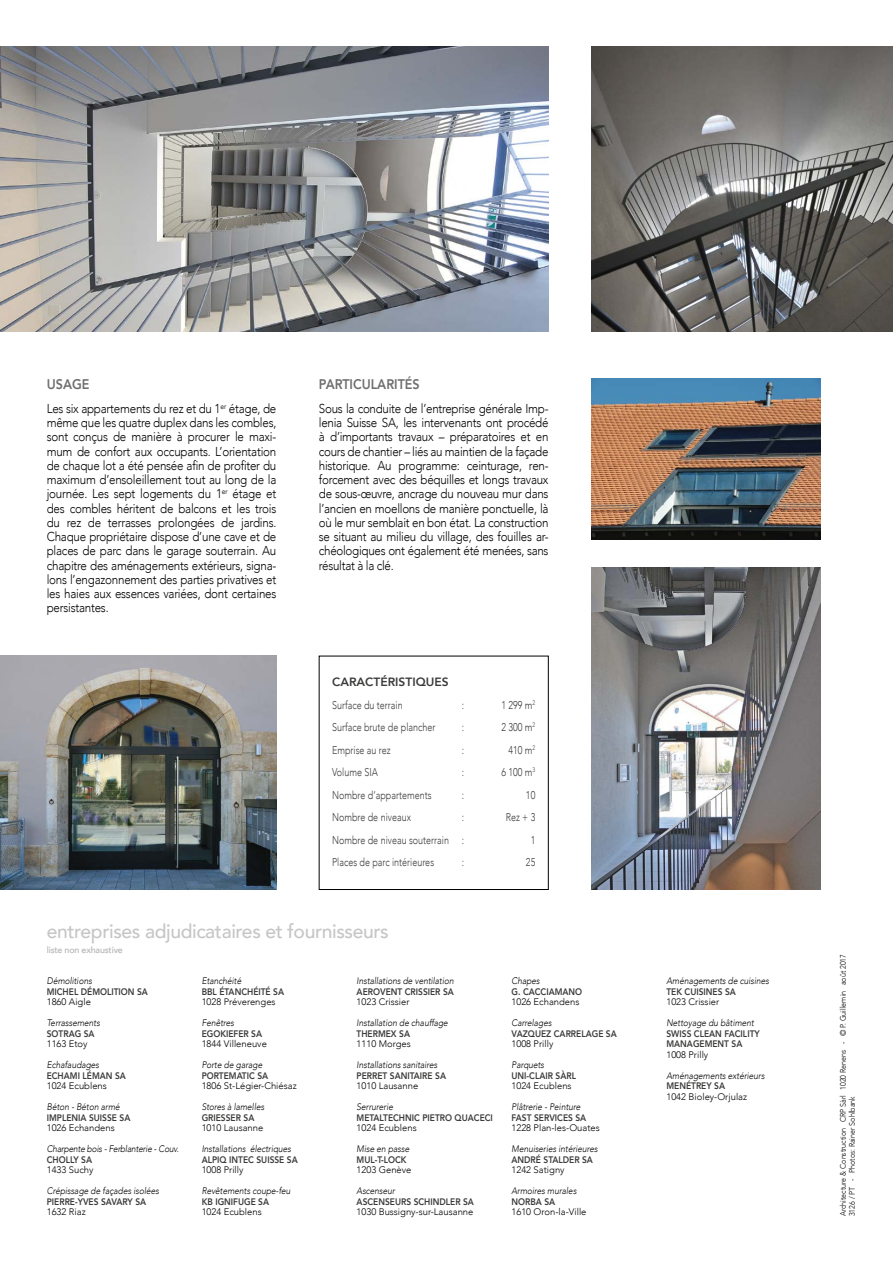
<style>
.page{position:relative;width:893px;height:1263px;background:#fff}
.page>*{position:absolute;margin:0;border:0;box-sizing:border-box;transform-origin:0 0}
.t1{font:500 19.5px "Avenir";letter-spacing:-.02em;color:#c6c6c6}
.t2{font:800 13.95px "Avenir";color:#706f6f;scale:.9 1}
.t3{font:300 12.9px/14.2px "Avenir";letter-spacing:-.02em;color:#000;text-align:justify;scale:.9 1}
.t4{font:800 12px "Avenir";color:#3c3c3b}
.t5{font:300 11.25px "Avenir";color:#3c3c3b;scale:.8 1}
.t6{font:italic 300 9.45px "Avenir";color:#000;scale:.89 1}
.t7{font:800 9.45px/10.5px "Avenir";color:#3c3c3b;scale:.89 1}
.t8{font:300 9.45px "Avenir";color:#000}
.t9{font:italic 300 9.45px "Avenir";letter-spacing:-.02em;color:#000;scale:.89 1}
.t10{font:500 9px "Avenir";letter-spacing:-.02em;color:#b3b2b2}
.t11{font:300 7.95px/9px "Avenir";color:#000;scale:.9 1}
</style>
<div class="page">
<img style="left:0;top:656px;width:276px;height:234px">
<img style="left:591px;top:47px;width:302px;height:285px">
<div style="left:319px;top:656px;width:230px;height:234px;border:1px solid #000"></div>
<img style="left:591px;top:378px;width:230px;height:162px">
<img style="left:591px;top:567px;width:230px;height:322px">
<img style="left:0;top:46px;width:549px;height:286px">
<p class="t2" style="left:47px;top:373px;width:49px">USAGE</p>
<p class="t3" style="left:47px;top:401px;width:257px">Les six appartements du rez et du 1<sup>er</sup> étage, de même que les quatre duplex dans les combles, sont conçus de manière à procurer le maxi&shy;mum de confort aux occupants. L’orientation de chaque lot a été pensée afin de profiter du maximum d’ensoleillement tout au long de la journée. Les sept logements du 1<sup>er</sup> étage et des combles héritent de balcons et les trois du rez de terrasses prolongées de jardins.<br>Chaque propriétaire dispose d’une cave et de places de parc dans le garage souterrain. Au chapitre des aménagements extérieurs, signa&shy;lons l’engazonnement des parties privatives et les haies aux essences variées, dont certaines persistantes.</p>
<p class="t2" style="left:319px;top:373px;width:114px">PARTICULARITÉS</p>
<p class="t3" style="left:319px;top:401px;width:257px">Sous la conduite de l’entreprise générale Imp&shy;lenia Suisse SA, les intervenants ont procédé à d’importants travaux – préparatoires et en cours de chantier – liés au maintien de la façade historique. Au programme: ceinturage, ren&shy;forcement avec des béquilles et longs travaux de sous-œuvre, ancrage du nouveau mur dans l’ancien en moellons de manière ponctuelle, là où le mur semblait en bon état. La construction se situant au milieu du village, des fouilles ar&shy;chéologiques ont également été menées, sans résultat à la clé.</p>
<p class="t4" style="left:332px;top:672px;width:118px">CARACTÉRISTIQUES</p>
<p class="t5" style="left:332px;top:698px;width:90px">Surface du terrain</p>
<p class="t5" style="left:462px;top:698px;width:4px">:</p>
<p class="t5" style="left:502px;top:698px;width:44px">1 299 m<sup>2</sup></p>
<p class="t5" style="left:332px;top:720px;width:131px">Surface brute de plancher</p>
<p class="t5" style="left:462px;top:720px;width:4px">:</p>
<p class="t5" style="left:502px;top:720px;width:44px">2 300 m<sup>2</sup></p>
<p class="t5" style="left:332px;top:743px;width:75px">Emprise au rez</p>
<p class="t5" style="left:462px;top:743px;width:4px">:</p>
<p class="t5" style="left:509px;top:743px;width:35px">410 m<sup>2</sup></p>
<p class="t5" style="left:332px;top:765px;width:59px">Volume SIA</p>
<p class="t5" style="left:462px;top:765px;width:4px">:</p>
<p class="t5" style="left:502px;top:765px;width:44px">6 100 m<sup>3</sup></p>
<p class="t5" style="left:332px;top:788px;width:126px">Nombre d’appartements</p>
<p class="t5" style="left:462px;top:788px;width:4px">:</p>
<p class="t5" style="left:526px;top:788px;width:13px">10</p>
<p class="t5" style="left:332px;top:810px;width:100px">Nombre de niveaux</p>
<p class="t5" style="left:462px;top:810px;width:4px">:</p>
<p class="t5" style="left:506px;top:810px;width:38px">Rez + 3</p>
<p class="t5" style="left:332px;top:833px;width:167px">Nombre de niveau souterrain :</p>
<p class="t5" style="left:531px;top:833px;width:7px">1</p>
<p class="t5" style="left:332px;top:855px;width:129px">Places de parc intérieures</p>
<p class="t5" style="left:462px;top:855px;width:4px">:</p>
<p class="t5" style="left:526px;top:855px;width:13px">25</p>
<h1 class="t1" style="left:47px;top:914px;width:344px">entreprises adjudicataires et fournisseurs</h1>
<p class="t10" style="left:47px;top:942px;width:78px">liste non exhaustive</p>
<p class="t6" style="left:357px;top:975px;width:111px">Installations de ventilation</p>
<p class="t7" style="left:357px;top:986px;width:111px">AEROVENT CRISSIER SA</p>
<p class="t8" style="left:357px;top:996px;width:54px">1023 Crissier</p>
<p class="t6" style="left:357px;top:1017px;width:104px">Installation de chauffage</p>
<p class="t7" style="left:357px;top:1028px;width:62px">THERMEX SA</p>
<p class="t8" style="left:357px;top:1038px;width:56px">1110 Morges</p>
<p class="t6" style="left:357px;top:1059px;width:92px">Installations sanitaires</p>
<p class="t7" style="left:357px;top:1070px;width:102px">PERRET SANITAIRE SA</p>
<p class="t8" style="left:357px;top:1080px;width:63px">1010 Lausanne</p>
<p class="t6" style="left:357px;top:1101px;width:42px">Serrurerie</p>
<p class="t7" style="left:357px;top:1112px;width:155px">METALTECHNIC PIETRO QUACECI</p>
<p class="t8" style="left:357px;top:1122px;width:62px">1024 Ecublens</p>
<p class="t6" style="left:357px;top:1143px;width:61px">Mise en passe</p>
<p class="t7" style="left:357px;top:1154px;width:58px">MUL-T-LOCK</p>
<p class="t8" style="left:357px;top:1164px;width:56px">1203 Genève</p>
<p class="t6" style="left:357px;top:1185px;width:45px">Ascenseur</p>
<p class="t7" style="left:357px;top:1196px;width:133px">ASCENSEURS SCHINDLER SA</p>
<p class="t8" style="left:357px;top:1206px;width:118px">1030 Bussigny-sur-Lausanne</p>
<p class="t6" style="left:47px;top:975px;width:52px">Démolitions</p>
<p class="t7" style="left:47px;top:986px;width:115px">MICHEL DÉMOLITION SA</p>
<p class="t8" style="left:47px;top:996px;width:46px">1860 Aigle</p>
<p class="t6" style="left:47px;top:1017px;width:61px">Terrassements</p>
<p class="t7" style="left:47px;top:1028px;width:55px">SOTRAG SA</p>
<p class="t8" style="left:47px;top:1038px;width:42px">1163 Etoy</p>
<p class="t6" style="left:47px;top:1059px;width:60px">Echafaudages</p>
<p class="t7" style="left:47px;top:1070px;width:90px">ECHAMI LÉMAN SA</p>
<p class="t8" style="left:47px;top:1080px;width:62px">1024 Ecublens</p>
<p class="t6" style="left:47px;top:1101px;width:84px">Béton - Béton armé</p>
<p class="t7" style="left:47px;top:1112px;width:96px">IMPLENIA SUISSE SA</p>
<p class="t8" style="left:47px;top:1122px;width:69px">1026 Echandens</p>
<p class="t9" style="left:47px;top:1143px;width:150px">Charpente bois - Ferblanterie - Couv.</p>
<p class="t7" style="left:47px;top:1154px;width:53px">CHOLLY SA</p>
<p class="t8" style="left:47px;top:1164px;width:48px">1433 Suchy</p>
<p class="t6" style="left:47px;top:1185px;width:128px">Crépissage de façades isolées</p>
<p class="t7" style="left:47px;top:1196px;width:113px">PIERRE-YVES SAVARY SA</p>
<p class="t8" style="left:47px;top:1206px;width:40px">1632 Riaz</p>
<p class="t6" style="left:202px;top:975px;width:46px">Etanchéité</p>
<p class="t7" style="left:202px;top:986px;width:94px">BBL ÉTANCHÉITÉ SA</p>
<p class="t8" style="left:202px;top:996px;width:75px">1028 Préverenges</p>
<p class="t6" style="left:202px;top:1017px;width:38px">Fenêtres</p>
<p class="t7" style="left:202px;top:1028px;width:69px">EGOKIEFER SA</p>
<p class="t8" style="left:202px;top:1038px;width:67px">1844 Villeneuve</p>
<p class="t6" style="left:202px;top:1059px;width:70px">Porte de garage</p>
<p class="t7" style="left:202px;top:1070px;width:76px">PORTEMATIC SA</p>
<p class="t8" style="left:202px;top:1080px;width:97px">1806 St-Légier-Chiésaz</p>
<p class="t6" style="left:202px;top:1101px;width:72px">Stores à lamelles</p>
<p class="t7" style="left:202px;top:1112px;width:61px">GRIESSER SA</p>
<p class="t8" style="left:202px;top:1122px;width:63px">1010 Lausanne</p>
<p class="t6" style="left:202px;top:1143px;width:102px">Installations électriques</p>
<p class="t7" style="left:202px;top:1154px;width:110px">ALPIQ INTEC SUISSE SA</p>
<p class="t8" style="left:202px;top:1164px;width:43px">1008 Prilly</p>
<p class="t6" style="left:202px;top:1185px;width:101px">Revêtements coupe-feu</p>
<p class="t7" style="left:202px;top:1196px;width:77px">KB IGNIFUGE SA</p>
<p class="t8" style="left:202px;top:1206px;width:62px">1024 Ecublens</p>
<p class="t6" style="left:511px;top:975px;width:33px">Chapes</p>
<p class="t7" style="left:511px;top:986px;width:81px">G. CACCIAMANO</p>
<p class="t8" style="left:511px;top:996px;width:69px">1026 Echandens</p>
<p class="t6" style="left:511px;top:1017px;width:47px">Carrelages</p>
<p class="t7" style="left:511px;top:1028px;width:120px">VAZQUEZ CARRELAGE SA</p>
<p class="t8" style="left:511px;top:1038px;width:43px">1008 Prilly</p>
<p class="t6" style="left:511px;top:1059px;width:38px">Parquets</p>
<p class="t7" style="left:511px;top:1070px;width:74px">UNI-CLAIR SÀRL</p>
<p class="t8" style="left:511px;top:1080px;width:62px">1024 Ecublens</p>
<p class="t6" style="left:511px;top:1101px;width:79px">Plâtrerie - Peinture</p>
<p class="t7" style="left:511px;top:1112px;width:86px">FAST SERVICES SA</p>
<p class="t8" style="left:511px;top:1122px;width:90px">1228 Plan-les-Ouates</p>
<p class="t6" style="left:511px;top:1143px;width:98px">Menuiseries intérieures</p>
<p class="t7" style="left:511px;top:1154px;width:93px">ANDRÉ STALDER SA</p>
<p class="t8" style="left:511px;top:1164px;width:55px">1242 Satigny</p>
<p class="t6" style="left:511px;top:1185px;width:75px">Armoires murales</p>
<p class="t7" style="left:511px;top:1196px;width:51px">NORBA SA</p>
<p class="t8" style="left:511px;top:1206px;width:77px">1610 Oron-la-Ville</p>
<p class="t6" style="left:666px;top:975px;width:117px">Aménagements de cuisines</p>
<p class="t7" style="left:666px;top:986px;width:80px">TEK CUISINES SA</p>
<p class="t8" style="left:666px;top:996px;width:54px">1023 Crissier</p>
<p class="t6" style="left:666px;top:1017px;width:100px">Nettoyage du bâtiment</p>
<p class="t7" style="left:666px;top:1028px;width:106px">SWISS CLEAN FACILITY<br>MANAGEMENT SA</p>
<p class="t8" style="left:666px;top:1049px;width:43px">1008 Prilly</p>
<p class="t6" style="left:666px;top:1070px;width:112px">Aménagements extérieurs</p>
<p class="t7" style="left:666px;top:1081px;width:67px">MENÉTREY SA</p>
<p class="t8" style="left:666px;top:1091px;width:82px">1042 Bioley-Orjulaz</p>
<p class="t11" style="left:838px;top:1216px;width:293px;rotate:-90deg">Architecture &amp; Construction CRP Sàrl 1020 Renens - © P. Guillemin août 2017<br>3126 / PT - Photos: Rainer Sohlbank</p>
</div>
